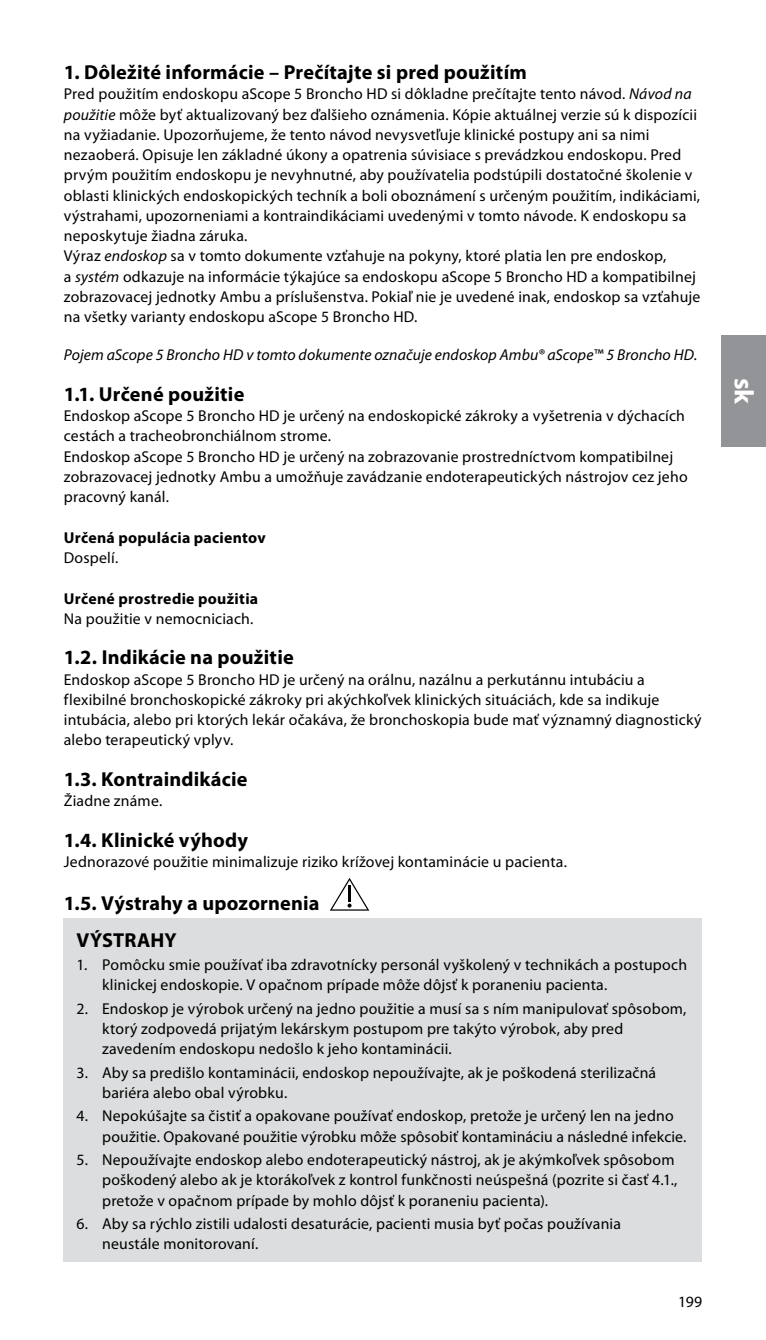
<style>
.page{position:relative;width:766px;height:1340px;background:#fff}
.page>*{position:absolute;margin:0;border:0;box-sizing:border-box;transform-origin:0 0}
.t1{font:700 27px "Myriad Pro";color:#fff}
.t2{font:700 20.25px/36.9px "Myriad Pro";letter-spacing:.01em;color:#000}
.t3{font:15.75px/20.2px "Myriad Pro";letter-spacing:.01em;color:#000}
.t4{font:italic 15.75px "Myriad Pro";letter-spacing:.005em;color:#000}
.t5{font:700 15.75px "Myriad Pro";letter-spacing:.02em;color:#000}
.s1{font-style:italic}
</style>
<div class="page">
<div style="left:721px;top:335px;width:44px;height:111px;background:#939498"></div>
<svg style="left:330px;top:878px;width:39px;height:32px"></svg>
<div style="left:64px;top:918px;width:638px;height:344px;background:#dcddde"></div>
<p class="t2" style="left:64px;top:53px;width:464px">1. Dôležité informácie – Prečítajte si pred použitím</p>
<p class="t3" style="left:64px;top:84px;width:638px">Pred použitím endoskopu aScope 5 Broncho HD si dôkladne prečítajte tento návod. <span class="s1">Návod na použitie</span> môže byť aktualizovaný bez ďalšieho oznámenia. Kópie aktuálnej verzie sú k dispozícii na vyžiadanie. Upozorňujeme, že tento návod nevysvetľuje klinické postupy ani sa nimi nezaoberá. Opisuje len základné úkony a opatrenia súvisiace s prevádzkou endoskopu. Pred prvým použitím endoskopu je nevyhnutné, aby používatelia podstúpili dostatočné školenie v oblasti klinických endoskopických techník a boli oboznámení s určeným použitím, indikáciami, výstrahami, upozorneniami a kontraindikáciami uvedenými v tomto návode. K endoskopu sa neposkytuje žiadna záruka.<br>Výraz <span class="s1">endoskop</span> sa v tomto dokumente vzťahuje na pokyny, ktoré platia len pre endoskop,<br>a <span class="s1">systém</span> odkazuje na informácie týkajúce sa endoskopu aScope 5 Broncho HD a kompatibilnej zobrazovacej jednotky Ambu a príslušenstva. Pokiaľ nie je uvedené inak, endoskop sa vzťahuje na všetky varianty endoskopu aScope 5 Broncho HD.</p>
<p class="t4" style="left:64px;top:345px;width:635px">Pojem aScope 5 Broncho HD v tomto dokumente označuje endoskop Ambu® aScope™ 5 Broncho HD.</p>
<p class="t2" style="left:64px;top:375px;width:182px">1.1. Určené použitie</p>
<p class="t3" style="left:64px;top:406px;width:625px">Endoskop aScope 5 Broncho HD je určený na endoskopické zákroky a vyšetrenia v dýchacích cestách a tracheobronchiálnom strome.<br>Endoskop aScope 5 Broncho HD je určený na zobrazovanie prostredníctvom kompatibilnej zobrazovacej jednotky Ambu a umožňuje zavádzanie endoterapeutických nástrojov cez jeho pracovný kanál.</p>
<p class="t5" style="left:64px;top:527px;width:203px">Určená populácia pacientov</p>
<p class="t3" style="left:64px;top:548px;width:56px">Dospelí.</p>
<p class="t5" style="left:64px;top:588px;width:196px">Určené prostredie použitia</p>
<p class="t3" style="left:64px;top:608px;width:191px">Na použitie v nemocniciach.</p>
<p class="t2" style="left:64px;top:638px;width:231px">1.2. Indikácie na použitie</p>
<p class="t3" style="left:64px;top:669px;width:639px">Endoskop aScope 5 Broncho HD je určený na orálnu, nazálnu a perkutánnu intubáciu a flexibilné bronchoskopické zákroky pri akýchkoľvek klinických situáciách, kde sa indikuje intubácia, alebo pri ktorých lekár očakáva, že bronchoskopia bude mať významný diagnostický alebo terapeutický vplyv.</p>
<p class="t2" style="left:64px;top:760px;width:185px">1.3. Kontraindikácie</p>
<p class="t3" style="left:64px;top:791px;width:100px">Žiadne známe.</p>
<p class="t2" style="left:64px;top:820px;width:186px">1.4. Klinické výhody</p>
<p class="t3" style="left:64px;top:851px;width:504px">Jednorazové použitie minimalizuje riziko krížovej kontaminácie u pacienta.</p>
<p class="t2" style="left:77px;top:883px;width:244px;text-indent:-13px">1.5. Výstrahy a upozornenia<br>VÝSTRAHY</p>
<p class="t3" style="left:102px;top:955px;width:586px;text-indent:-26px">1. Pomôcku smie používať iba zdravotnícky personál vyškolený v technikách a postupoch klinickej endoskopie. V opačnom prípade môže dôjsť k poraneniu pacienta.</p>
<p class="t3" style="left:102px;top:998px;width:585px;text-indent:-26px">2. Endoskop je výrobok určený na jedno použitie a musí sa s ním manipulovať spôsobom, ktorý zodpovedá prijatým lekárskym postupom pre takýto výrobok, aby pred zavedením endoskopu nedošlo k jeho kontaminácii.</p>
<p class="t3" style="left:102px;top:1062px;width:555px;text-indent:-26px">3. Aby sa predišlo kontaminácii, endoskop nepoužívajte, ak je poškodená sterilizačná bariéra alebo obal výrobku.</p>
<p class="t3" style="left:102px;top:1106px;width:585px;text-indent:-26px">4. Nepokúšajte sa čistiť a opakovane používať endoskop, pretože je určený len na jedno použitie. Opakované použitie výrobku môže spôsobiť kontamináciu a následné infekcie.</p>
<p class="t3" style="left:102px;top:1150px;width:576px;text-indent:-26px">5. Nepoužívajte endoskop alebo endoterapeutický nástroj, ak je akýmkoľvek spôsobom poškodený alebo ak je ktorákoľvek z kontrol funkčnosti neúspešná (pozrite si časť 4.1., pretože v opačnom prípade by mohlo dôjsť k poraneniu pacienta).</p>
<p class="t3" style="left:102px;top:1213px;width:520px;text-indent:-26px">6. Aby sa rýchlo zistili udalosti desaturácie, pacienti musia byť počas používania neustále monitorovaní.</p>
<p class="t3" style="left:678px;top:1291px;width:25px">199</p>
<h1 class="t1" style="left:761px;top:377px;width:28px;rotate:90deg">sk</h1>
</div>
